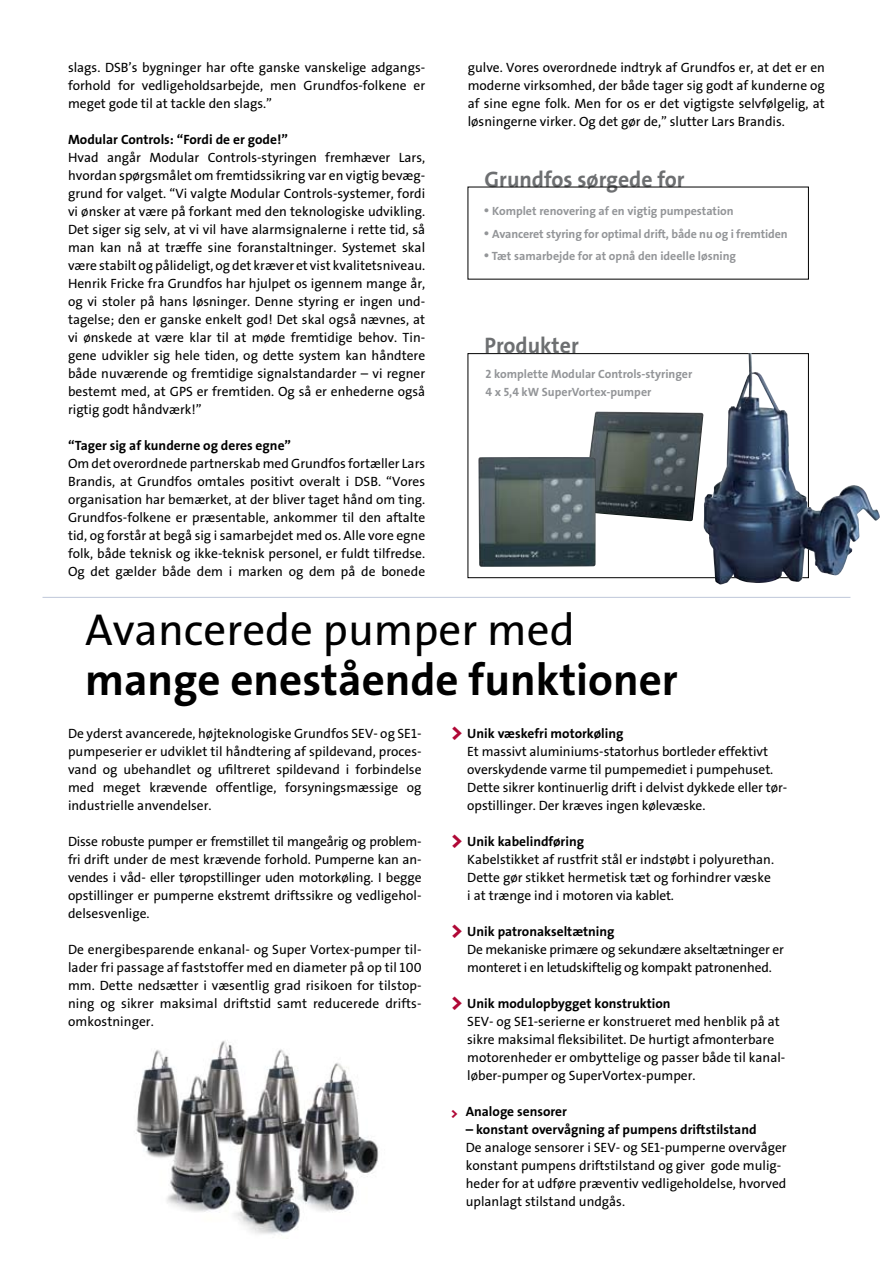
<style>
.page{position:relative;width:893px;height:1263px;background:#fff}
.page>*{position:absolute;margin:0;border:0;box-sizing:border-box;transform-origin:0 0}
.t1{font:45px "The Sans Grundfos 7 B";color:#000}
.t2{font:45px "The Sans Grundfos 5 R";color:#000}
.t3{font:22.5px "The Sans Grundfos 7 B";color:#6d6f71}
.t4{font:13.5px/18px "The Sans Grundfos 5 R";color:#000;text-align:justify}
.t5{font:13.5px "The Sans Grundfos 7 B";color:#000}
.t6{font:12px/22.5px "The Sans Grundfos 7 B";color:#939598}
.s1{font-family:"The Sans Grundfos 8 XB";font-size:22.5px;color:#b00836}
.s2{font-family:"The Sans Grundfos 8 XB";color:#b00836}
</style>
<div class="page">
<img style="left:136px;top:1041px;width:243px;height:194px">
<hr style="left:43px;top:597px;width:807px;height:1px;background:#b7c0d5">
<div style="left:468px;top:353px;width:341px;height:225px;border:1px solid #000"></div>
<img style="left:589px;top:411px;width:114px;height:110px">
<img style="left:478px;top:457px;width:118px;height:110px">
<img style="left:746px;top:353px;width:134px;height:222px">
<p class="t4" style="left:68px;top:59px;width:359px">slags. DSB’s bygninger har ofte ganske vanskelige adgangs&shy;forhold for vedligeholdsarbejde, men Grundfos-folkene er meget gode til at tackle den slags.”</p>
<p class="t5" style="left:68px;top:132px;width:221px">Modular Controls: “Fordi de er gode!”</p>
<p class="t4" style="left:68px;top:149px;width:359px">Hvad angår Modular Controls-styringen fremhæver Lars, hvordan spørgsmålet om fremtidssikring var en vigtig bevæg&shy;grund for valget. “Vi valgte Modular Controls-systemer, fordi vi ønsker at være på forkant med den teknologiske udvikling.<br>Det siger sig selv, at vi vil have alarmsignalerne i rette tid, så man kan nå at træffe sine foranstaltninger. Systemet skal være stabilt og pålideligt, og det kræver et vist kvalitetsniveau.<br>Henrik Fricke fra Grundfos har hjulpet os igennem mange år, og vi stoler på hans løsninger. Denne styring er ingen und&shy;tagelse; den er ganske enkelt god! Det skal også nævnes, at vi ønskede at være klar til at møde fremtidige behov. Tin&shy;gene udvikler sig hele tiden, og dette system kan håndtere både nuværende og fremtidige signalstandarder – vi regner bestemt med, at GPS er fremtiden. Og så er enhederne også rigtig godt håndværk!”</p>
<p class="t5" style="left:68px;top:438px;width:225px">“Tager sig af kunderne og deres egne”</p>
<p class="t4" style="left:68px;top:455px;width:359px">Om det overordnede partnerskab med Grundfos fortæller Lars Brandis, at Grundfos omtales positivt overalt i DSB. “Vores organisation har bemærket, at der bliver taget hånd om ting.<br>Grundfos-folkene er præsentable, ankommer til den aftalte tid, og forstår at begå sig i samarbejdet med os. Alle vore egne folk, både teknisk og ikke-teknisk personel, er fuldt tilfredse.<br>Og det gælder både dem i marken og dem på de bonede</p>
<p class="t4" style="left:468px;top:59px;width:359px">gulve. Vores overordnede indtryk af Grundfos er, at det er en moderne virksomhed, der både tager sig godt af kunderne og af sine egne folk. Men for os er det vigtigste selvfølgelig, at løsningerne virker. Og det gør de,” slutter Lars Brandis.</p>
<h2 class="t3" style="left:485px;top:167px;width:202px">Grundfos sørgede for</h2>
<p class="t6" style="left:483px;top:200px;width:306px"><sup>.</sup> Komplet renovering af en vigtig pumpestation<br><sup>.</sup> Avanceret styring for optimal drift, både nu og i fremtiden <sup>.</sup> Tæt samarbejde for at opnå den ideelle løsning</p>
<h2 class="t3" style="left:485px;top:334px;width:96px">Produkter</h2>
<p class="t6" style="left:486px;top:365px;width:208px;line-height:18px">2 komplette Modular Controls-styringer<br>4 x 5,4 kW SuperVortex-pumper</p>
<h1 class="t2" style="left:85px;top:607px;width:491px">Avancerede pumper med</h1>
<h1 class="t1" style="left:85px;top:656px;width:594px">mange enestående funktioner</h1>
<p class="t4" style="left:68px;top:725px;width:355px">De yderst avancerede, højteknologiske Grundfos SEV- og SE1- pumpeserier er udviklet til håndtering af spilde-vand, proces&shy;vand og ubehandlet- og ufiltre-ret spildevand i forbindelse med meget krævende offentlige, forsyningsmæssige og industrielle anvendelser.</p>
<p class="t4" style="left:68px;top:833px;width:355px">Disse robuste pumper er fremstillet til mangeårig og problem&shy;fri drift under de mest krævende forhold. Pum- perne kan an&shy;vendes i våd- eller tøropstillinger uden motorkøling. I begge opstillinger er pumperne ekstremt driftssikre og vedligehol&shy;delsesvenlige.</p>
<p class="t4" style="left:68px;top:941px;width:355px">De energibesparende enkanal- og Super Vortex-pumper til&shy;lader fri passage af faststoffer med en diameter på op til 100 mm. Dette nedsætter i væsentlig grad risikoen for tilstop&shy;ning og sikrer maksimal-- driftstid samt reducerede drifts&shy;omkostninger.</p>
<p class="t5" style="left:451px;top:726px;width:174px"><span class="s1">&gt;</span> Unik væskefri motorkøling</p>
<p class="t4" style="left:467px;top:743px;width:322px;text-align:left">Et massivt aluminiums-statorhus bortleder effektivt overskydende varme til pumpemediet i pumpehuset.<br>Dette sikrer kontinuerlig drift i delvist dykkede eller tør&shy;opstillinger. Der kræves ingen kølevæske.</p>
<p class="t5" style="left:451px;top:834px;width:135px"><span class="s1">&gt;</span> Unik kabelindføring</p>
<p class="t4" style="left:467px;top:851px;width:308px;text-align:left">Kabelstikket af rustfrit stål er indstøbt i polyurethan.<br>Dette gør stikket hermetisk tæt og forhindrer væske i at trænge ind i motoren via kablet.</p>
<p class="t5" style="left:451px;top:924px;width:165px"><span class="s1">&gt;</span> Unik patronakseltætning</p>
<p class="t4" style="left:467px;top:941px;width:318px">De mekaniske primære og sekundære akseltætninger er monteret i en letudskiftelig og kompakt patron-enhed.</p>
<p class="t5" style="left:451px;top:996px;width:221px"><span class="s1">&gt;</span> Unik modulopbygget konstruktion</p>
<p class="t4" style="left:467px;top:1013px;width:320px;text-align:left">SEV- og SE1-serierne er konstrueret med henblik på at sikre maksimal fleksibilitet. De hurtigt afmonterbare motorenheder er ombyttelige og passer både til kanal&shy;løber-pumper og SuperVortex-pumper.</p>
<p class="t5" style="left:451px;top:1104px;width:118px"><span class="s2">&gt;</span> Analoge sensorer</p>
<p class="t5" style="left:466px;top:1122px;width:292px">– konstant overvågning af pumpens driftstilstand</p>
<p class="t4" style="left:466px;top:1139px;width:322px;text-align:left">De analoge sensorer i SEV- og SE1-pumperne overvåger konstant pumpens driftstilstand og giver gode mulig&shy;heder for at udføre præventiv vedligeholdelse, hvorved uplanlagt stilstand undgås.</p>
</div>
